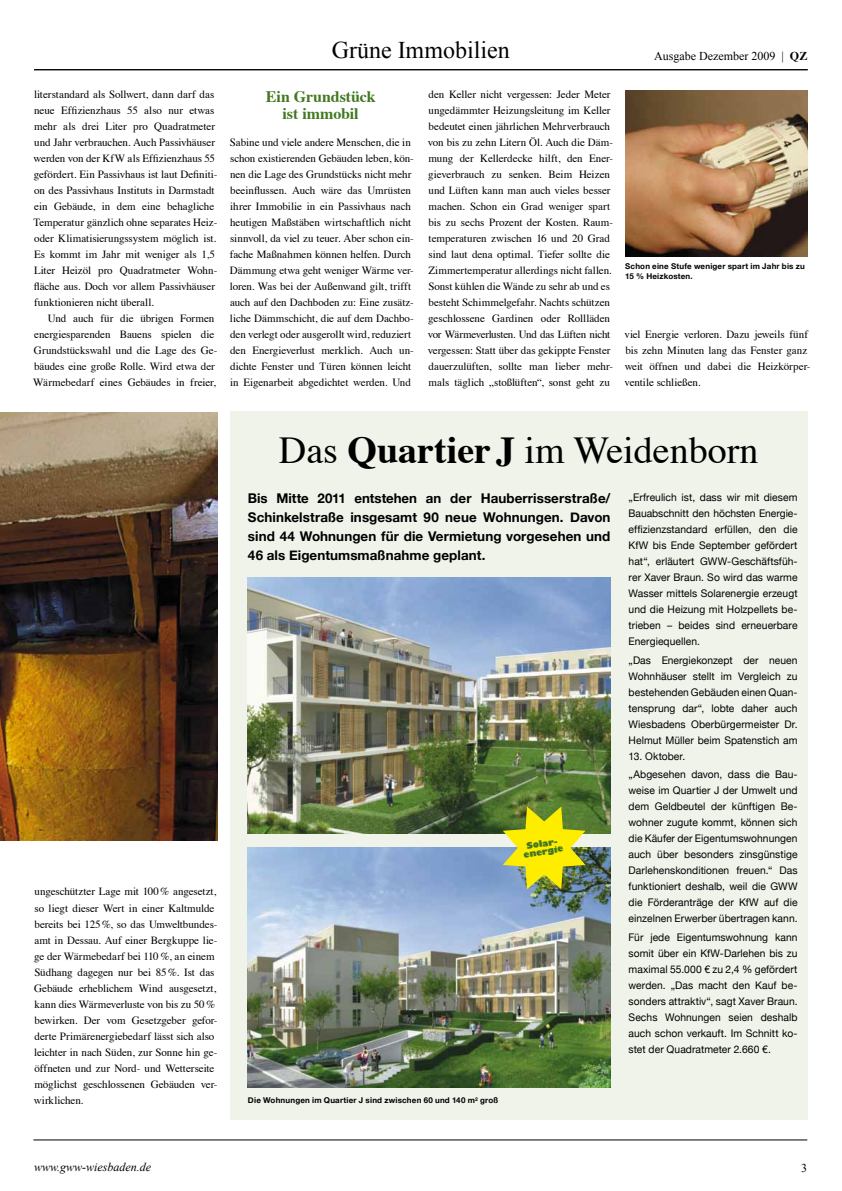
<style>
.page{position:relative;width:842px;height:1191px;background:#fff}
.page>*{position:absolute;margin:0;border:0;box-sizing:border-box;transform-origin:0 0}
.t1{font:38px "Times";color:#000}
.t2{font:24px "Times New Roman";color:#000}
.t3{font:700 16px/17px "Times";letter-spacing:-.005em;color:#437821;text-align:center}
.t4{font:700 13.4px/19px "Helvetica Neue";letter-spacing:.005em;color:#000;text-align:justify}
.t5{font:12px "Times New Roman";color:#000}
.t6{font:italic 12px "Times New Roman";color:#000}
.t7{font:11px/16px "Times";letter-spacing:-.005em;color:#000}
.t8{font:10.5px/16px "Helvetica Neue";letter-spacing:.005em;color:#000;text-align:justify}
.t9{font:800 8.5px/7.8px "Gill Sans";color:#437821;text-align:center}
.t10{font:700 8px/10px "Helvetica Neue";letter-spacing:.025em;color:#000}
.s1{font-weight:700}
</style>
<div class="page">
<div style="left:230px;top:411px;width:577px;height:709px;background:#eff3ea"></div>
<hr style="left:34px;top:70px;width:774px;height:1px;background:#000">
<hr style="left:33px;top:1139px;width:774px;height:1px;background:#000">
<img style="left:626px;top:91px;width:182px;height:165px">
<img style="left:0;top:412px;width:218px;height:428px">
<img style="left:248px;top:848px;width:362px;height:239px">
<img style="left:248px;top:577px;width:362px;height:256px">
<img style="left:503px;top:806px;width:82px;height:83px">
<p class="t7" style="left:34px;top:85px;width:185px">literstandard als Sollwert, dann darf das neue Effizienzhaus 55 also nur etwas mehr als drei Liter pro Quadratmeter und Jahr verbrauchen. Auch Passivhäuser werden von der KfW als Effizienzhaus 55 gefördert. Ein Passivhaus ist laut Definiti&shy;on des Passivhaus Instituts in Darmstadt ein Gebäude, in dem eine behagliche Temperatur gänzlich ohne separates Heiz&shy;oder Klimatisierungssystem möglich ist.<br>Es kommt im Jahr mit weniger als 1,5<br>Liter Heizöl pro Quadratmeter Wohn&shy;fläche aus. Doch vor allem Passivhäuser funktionieren nicht überall.</p>
<p class="t7" style="left:33px;top:309px;width:186px;text-indent:15px">Und auch für die übrigen Formen energiesparenden Bauens spielen die Grundstückswahl und die Lage des Ge&shy;bäudes eine große Rolle. Wird etwa der Wärmebedarf eines Gebäudes in freier,</p>
<h2 class="t2" style="left:332px;top:34px;width:179px">Grüne Immobilien</h2>
<p class="t5" style="left:654px;top:47px;width:155px">Ausgabe Dezember 2009 | <span class="s1">QZ</span></p>
<h3 class="t3" style="left:266px;top:86px;width:111px">Ein Grundstück ist immobil</h3>
<p class="t7" style="left:230px;top:133px;width:186px">Sabine und viele andere Menschen, die in schon existierenden Gebäuden leben, kön&shy;nen die Lage des Grundstücks nicht mehr beeinflussen. Auch wäre das Umrüsten ihrer Immobilie in ein Passivhaus nach heutigen Maßstäben wirtschaftlich nicht sinnvoll, da viel zu teuer. Aber schon ein&shy;fache Maßnahmen können helfen. Durch Dämmung etwa geht weniger Wärme ver&shy;loren. Was bei der Außenwand gilt, trifft auch auf den Dachboden zu: Eine zusätz&shy;liche Dämmschicht, die auf dem Dachbo&shy;den verlegt oder ausgerollt wird, reduziert den Energieverlust merklich. Auch un&shy;dichte Fenster und Türen können leicht in Eigenarbeit abgedichtet werden. Und</p>
<p class="t7" style="left:428px;top:85px;width:187px">den Keller nicht vergessen: Jeder Meter ungedämmter Heizungsleitung im Keller bedeutet einen jährlichen Mehrverbrauch von bis zu zehn Litern Öl. Auch die Däm&shy;mung der Kellerdecke hilft, den Ener&shy;gieverbrauch zu senken. Beim Heizen und Lüften kann man auch vieles besser machen. Schon ein Grad weniger spart bis zu sechs Prozent der Kosten. Raum&shy;temperaturen zwischen 16 und 20 Grad sind laut dena optimal. Tiefer sollte die Zimmertemperatur allerdings nicht fallen.<br>Sonst kühlen die Wände zu sehr ab und es besteht Schimmelgefahr. Nachts schützen geschlossene Gardinen oder Rollläden vor Wärmeverlusten. Und das Lüften nicht vergessen: Statt über das gekippte Fenster dauerzulüften, sollte man lieber mehr&shy;mals täglich „stoßlüften“, sonst geht zu</p>
<p class="t10" style="left:625px;top:261px;width:181px">Schon eine Stufe weniger spart im Jahr bis zu<br>15 % Heizkosten.</p>
<p class="t7" style="left:624px;top:326px;width:186px">viel Energie verloren. Dazu jeweils fünf bis zehn Minuten lang das Fenster ganz weit öffnen und dabei die Heizkörper&shy;ventile schließen.</p>
<p class="t7" style="left:34px;top:883px;width:185px">ungeschützter Lage mit 100% angesetzt, so liegt dieser Wert in einer Kaltmulde bereits bei 125%, so das Umweltbundes&shy;amt in Dessau. Auf einer Bergkuppe lie&shy;ge der Wärmebedarf bei 110 %, an einem Südhang dagegen nur bei 85%. Ist das Gebäude erheblichem Wind ausgesetzt, kann dies Wärmeverluste von bis zu 50% bewirken. Der vom Gesetzgeber gefor&shy;derte Primärenergiebedarf lässt sich also leichter in nach Süden, zur Sonne hin ge&shy;öffneten und zur Nord- und Wetterseite möglichst geschlossenen Gebäuden ver&shy;wirklichen.</p>
<h1 class="t1" style="left:279px;top:414px;width:481px">Das <span class="s1">Quartier J</span> im Weidenborn</h1>
<p class="t4" style="left:248px;top:488px;width:364px">Bis Mitte 2011 entstehen an der Hauberrisserstraße/ Schinkelstraße insgesamt 90 neue Wohnungen. Davon sind 44 Wohnungen für die Vermietung vorgesehen und 46 als Eigentumsmaßnahme geplant.</p>
<p class="t9" style="left:522px;top:844px;width:42px;rotate:-10deg">Solar&shy;energie</p>
<p class="t10" style="left:248px;top:1094px;width:252px">Die Wohnungen im Quartier J sind zwischen 60 und 140 m<sup>2</sup> groß</p>
<p class="t8" style="left:629px;top:489px;width:170px">„Erfreulich ist, dass wir mit diesem Bauabschnitt den höchsten Energie&shy;effizienzstandard erfüllen, den die KfW bis Ende September gefördert hat“, erläutert GWW-Geschäftsfüh&shy;rer Xaver Braun. So wird das warme Wasser mittels Solarenergie erzeugt und die Heizung mit Holzpellets be&shy;trieben – beides sind erneuerbare Energiequellen.</p>
<p class="t8" style="left:629px;top:651px;width:170px">„Das Energiekonzept der neuen Wohnhäuser stellt im Vergleich zu bestehenden Gebäuden einen Quan&shy;tensprung dar“, lobte daher auch Wiesbadens Oberbürgermeister Dr.<br>Helmut Müller beim Spatenstich am</p>
<p class="t8" style="left:629px;top:746px;width:170px;line-height:18.8px">13. Oktober.<br>„Abgesehen davon, dass die Bau-</p>
<p class="t8" style="left:629px;top:782px;width:170px">weise im Quartier J der Umwelt und dem Geldbeutel der künftigen Be&shy;wohner zugute kommt, können sich die Käufer der Eigentumswohnungen auch über besonders zinsgünstige Darlehenskonditionen freuen.“ Das funktioniert deshalb, weil die GWW die Förderanträge der KfW auf die einzelnen Erwerber übertragen kann.</p>
<p class="t8" style="left:629px;top:929px;width:170px">Für jede Eigentumswohnung kann somit über ein KfW-Darlehen bis zu maximal 55.000 € zu 2,4 % gefördert werden. „Das macht den Kauf be&shy;sonders attraktiv“, sagt Xaver Braun.<br>Sechs Wohnungen seien deshalb auch schon verkauft. Im Schnitt ko&shy;stet der Quadratmeter 2.660 €.</p>
<p class="t6" style="left:34px;top:1158px;width:119px">www.gww-wiesbaden.de</p>
<p class="t5" style="left:801px;top:1159px;width:7px">3</p>
</div>
